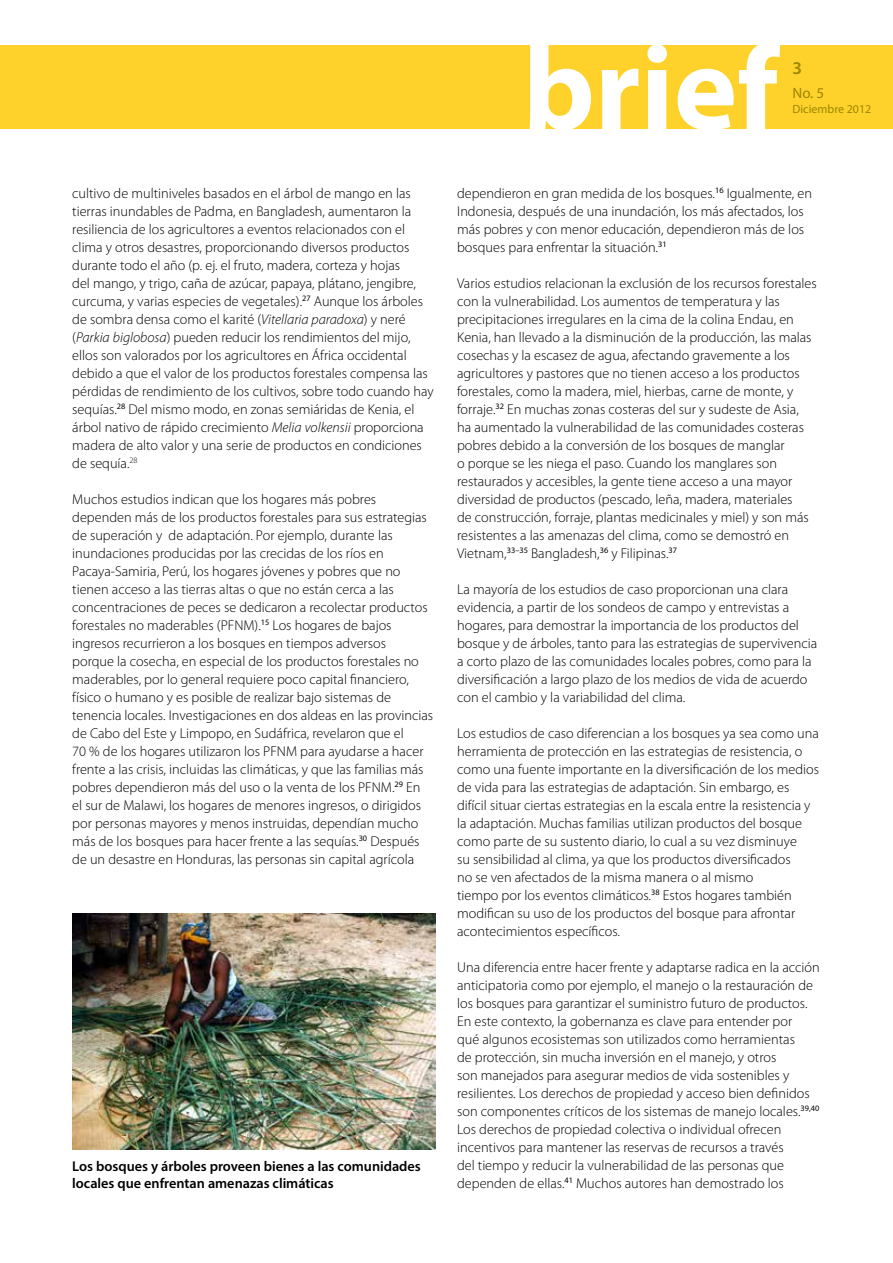
<style>
.page{position:relative;width:893px;height:1263px;background:#fff}
.page>*{position:absolute;margin:0;border:0;box-sizing:border-box;transform-origin:0 0}
.t1{font:600 18px "Myriad Pro";color:#9c8700}
.t2{font:15px "Myriad Pro";color:#9c8700}
.t3{font:300 14.25px/18px "Myriad Pro";color:#000}
.t4{font:600 14.25px/16.5px "Myriad Pro";color:#000}
.t5{font:12px "Myriad Pro";color:#9c8700}
.s1{font-style:italic}
</style>
<div class="page">
<div style="left:0;top:45px;width:893px;height:84px;background:#ffd22b"></div>
<svg style="left:530px;top:45px;width:250px;height:84px"></svg>
<img style="left:72px;top:913px;width:364px;height:236px">
<p class="t1" style="left:792px;top:57px;width:11px">3</p>
<p class="t2" style="left:792px;top:84px;width:33px">No. 5</p>
<p class="t5" style="left:792px;top:102px;width:80px">Diciembre 2012</p>
<p class="t3" style="left:72px;top:184px;width:363px">cultivo de multiniveles basados en el árbol de mango en las tierras inundables de Padma, en Bangladesh, aumentaron la resiliencia de los agricultores a eventos relacionados con el clima y otros desastres, proporcionando diversos productos durante todo el año (p. ej. el fruto, madera, corteza y hojas<br>del mango, y trigo, caña de azúcar, papaya, plátano, jengibre, curcuma, y varias especies de vegetales).<sup>27</sup> Aunque los árboles de sombra densa como el karité (<span class="s1">Vitellaria paradoxa</span>) y neré (<span class="s1">Parkia biglobosa</span>) pueden reducir los rendimientos del mijo, ellos son valorados por los agricultores en África occidental debido a que el valor de los productos forestales compensa las pérdidas de rendimiento de los cultivos, sobre todo cuando hay sequías.<sup>28</sup> Del mismo modo, en zonas semiáridas de Kenia, el árbol nativo de rápido crecimiento <span class="s1">Melia volkensii</span> proporciona madera de alto valor y una serie de productos en condiciones de sequía.<sup>28</sup></p>
<p class="t3" style="left:72px;top:490px;width:362px">Muchos estudios indican que los hogares más pobres dependen más de los productos forestales para sus estrategias de superación y de adaptación. Por ejemplo, durante las inundaciones producidas por las crecidas de los ríos en Pacaya-Samiria, Perú, los hogares jóvenes y pobres que no tienen acceso a las tierras altas o que no están cerca a las concentraciones de peces se dedicaron a recolectar productos forestales no maderables (PFNM).<sup>15</sup> Los hogares de bajos ingresos recurrieron a los bosques en tiempos adversos<br>porque la cosecha, en especial de los productos forestales no maderables, por lo general requiere poco capital financiero, físico o humano y es posible de realizar bajo sistemas de tenencia locales. Investigaciones en dos aldeas en las provincias de Cabo del Este y Limpopo, en Sudáfrica, revelaron que el<br>70 % de los hogares utilizaron los PFNM para ayudarse a hacer frente a las crisis, incluidas las climáticas, y que las familias más pobres dependieron más del uso o la venta de los PFNM.<sup>29</sup> En el sur de Malawi, los hogares de menores ingresos, o dirigidos por personas mayores y menos instruidas, dependían mucho más de los bosques para hacer frente a las sequías.<sup>30</sup> Después de un desastre en Honduras, las personas sin capital agrícola</p>
<p class="t4" style="left:72px;top:1158px;width:350px">Los bosques y árboles proveen bienes a las comunidades locales que enfrentan amenazas climáticas</p>
<p class="t3" style="left:457px;top:184px;width:356px">dependieron en gran medida de los bosques.<sup>16</sup> Igualmente, en Indonesia, después de una inundación, los más afectados, los más pobres y con menor educación, dependieron más de los bosques para enfrentar la situación.<sup>31</sup></p>
<p class="t3" style="left:457px;top:274px;width:361px">Varios estudios relacionan la exclusión de los recursos forestales con la vulnerabilidad. Los aumentos de temperatura y las precipitaciones irregulares en la cima de la colina Endau, en Kenia, han llevado a la disminución de la producción, las malas cosechas y la escasez de agua, afectando gravemente a los agricultores y pastores que no tienen acceso a los productos forestales, como la madera, miel, hierbas, carne de monte, y forraje.<sup>32</sup> En muchas zonas costeras del sur y sudeste de Asia,<br>ha aumentado la vulnerabilidad de las comunidades costeras pobres debido a la conversión de los bosques de manglar<br>o porque se les niega el paso. Cuando los manglares son restaurados y accesibles, la gente tiene acceso a una mayor diversidad de productos (pescado, leña, madera, materiales<br>de construcción, forraje, plantas medicinales y miel) y son más resistentes a las amenazas del clima, como se demostró en Vietnam,<sup>33–35</sup> Bangladesh,<sup>36</sup> y Filipinas.<sup>37</sup></p>
<p class="t3" style="left:457px;top:580px;width:362px">La mayoría de los estudios de caso proporcionan una clara evidencia, a partir de los sondeos de campo y entrevistas a hogares, para demostrar la importancia de los productos del bosque y de árboles, tanto para las estrategias de supervivencia a corto plazo de las comunidades locales pobres, como para la diversificación a largo plazo de los medios de vida de acuerdo con el cambio y la variabilidad del clima.</p>
<p class="t3" style="left:457px;top:724px;width:364px">Los estudios de caso diferencian a los bosques ya sea como una herramienta de protección en las estrategias de resistencia, o como una fuente importante en la diversificación de los medios de vida para las estrategias de adaptación. Sin embargo, es difícil situar ciertas estrategias en la escala entre la resistencia y la adaptación. Muchas familias utilizan productos del bosque como parte de su sustento diario, lo cual a su vez disminuye<br>su sensibilidad al clima, ya que los productos diversificados<br>no se ven afectados de la misma manera o al mismo<br>tiempo por los eventos climáticos.<sup>38</sup> Estos hogares también modifican su uso de los productos del bosque para afrontar acontecimientos específicos.</p>
<p class="t3" style="left:457px;top:958px;width:364px">Una diferencia entre hacer frente y adaptarse radica en la acción anticipatoria como por ejemplo, el manejo o la restauración de los bosques para garantizar el suministro futuro de productos.<br>En este contexto, la gobernanza es clave para entender por<br>qué algunos ecosistemas son utilizados como herramientas<br>de protección, sin mucha inversión en el manejo, y otros<br>son manejados para asegurar medios de vida sostenibles y resilientes. Los derechos de propiedad y acceso bien definidos son componentes críticos de los sistemas de manejo locales.<sup>39,40<br></sup>Los derechos de propiedad colectiva o individual ofrecen incentivos para mantener las reservas de recursos a través<br>del tiempo y reducir la vulnerabilidad de las personas que dependen de ellas.<sup>41</sup> Muchos autores han demostrado los</p>
</div>
